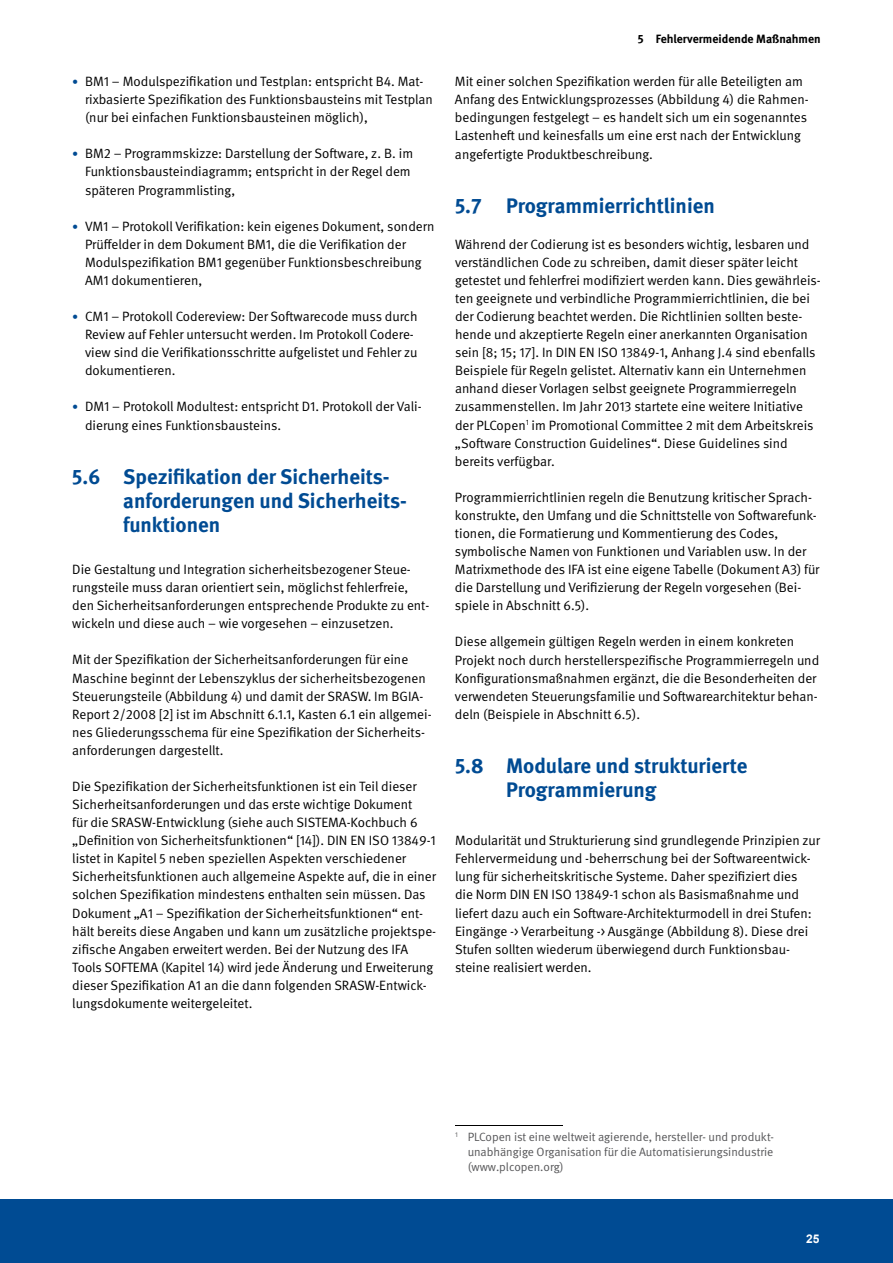
<style>
.page{position:relative;width:893px;height:1263px;background:#fff}
.page>*{position:absolute;margin:0;border:0;box-sizing:border-box;transform-origin:0 0}
.t1{font:700 21px/24px "DGUV Meta";color:#004b93}
.t2{font:13.5px/18.1px "DGUV Meta";color:#000}
.t3{font:12px/15px "DGUV Meta";color:#58585a;text-align:justify}
.t4{font:700 12px "DGUV Meta";color:#000}
.t5{font:700 12px "Arial";color:#fff}
.s1{font-size:12px;color:#004b93}
</style>
<div class="page">
<div style="left:0;top:1199px;width:893px;height:64px;background:#004b93"></div>
<hr style="left:455px;top:1125px;width:108px;height:1px;background:#000">
<p class="t2" style="left:85px;top:73px;width:349px;text-indent:-13px"><span class="s1">•</span> BM1 – Modulspezifikation und Testplan: entspricht B4. Mat&shy;rixbasierte Spezifikation des Funktionsbausteins mit Testplan (nur bei einfachen Funktionsbausteinen möglich),</p>
<p class="t2" style="left:85px;top:145px;width:330px;text-indent:-13px"><span class="s1">•</span> BM2 – Programmskizze: Darstellung der Software, z. B. im<br>Funktionsbausteindiagramm; entspricht in der Regel dem späteren Programmlisting,</p>
<p class="t2" style="left:85px;top:217px;width:351px;text-indent:-13px"><span class="s1">•</span> VM1 – Protokoll Verifikation: kein eigenes Dokument, sondern Prüffelder in dem Dokument BM1, die die Verifikation der Modulspezifikation BM1 gegenüber Funktionsbeschreibung AM1 dokumentieren,</p>
<p class="t2" style="left:85px;top:308px;width:334px;text-indent:-13px"><span class="s1">•</span> CM1 – Protokoll Codereview: Der Softwarecode muss durch Review auf Fehler untersucht werden. Im Protokoll Codere&shy;view sind die Verifikationsschritte aufgelistet und Fehler zu dokumentieren.</p>
<p class="t2" style="left:85px;top:398px;width:338px;text-indent:-13px"><span class="s1">•</span> DM1 – Protokoll Modultest: entspricht D1. Protokoll der Vali&shy;dierung eines Funktionsbausteins.</p>
<h1 class="t1" style="left:123px;top:465px;width:283px;text-indent:-51px">5.6 Spezifikation der Sicherheits&shy;anforderungen und Sicherheits&shy;funktionen</h1>
<p class="t2" style="left:72px;top:561px;width:358px">Die Gestaltung und Integration sicherheitsbezogener Steue&shy;rungsteile muss daran orientiert sein, möglichst fehlerfreie, den Sicherheitsanforderungen entsprechende Produkte zu ent&shy;wickeln und diese auch – wie vorgesehen – einzusetzen.</p>
<p class="t2" style="left:72px;top:651px;width:361px">Mit der Spezifikation der Sicherheitsanforderungen für eine Maschine beginnt der Lebenszyklus der sicherheitsbezogenen Steuerungsteile (Abbildung 4) und damit der SRASW. Im BGIA-Report 2/2008 [2] ist im Abschnitt 6.1.1, Kasten 6.1 ein allgemei&shy;nes Gliederungsschema für eine Spezifikation der Sicherheits&shy;anforderungen dargestellt.</p>
<p class="t2" style="left:72px;top:777px;width:365px">Die Spezifikation der Sicherheitsfunktionen ist ein Teil dieser Sicherheitsanforderungen und das erste wichtige Dokument<br>für die SRASW-Entwicklung (siehe auch SISTEMA-Kochbuch 6 „Definition von Sicherheitsfunktionen“ [14]). DIN EN ISO 13849-1 listet in Kapitel 5 neben speziellen Aspekten verschiedener Sicherheitsfunktionen auch allgemeine Aspekte auf, die in einer solchen Spezifikation mindestens enthalten sein müssen. Das Dokument „A1 – Spezifikation der Sicherheitsfunktionen“ ent&shy;hält bereits diese Angaben und kann um zusätzliche projektspe&shy;zifische Angaben erweitert werden. Bei der Nutzung des IFA Tools SOFTEMA (Kapitel 14) wird jede Änderung und Erweiterung dieser Spezifikation A1 an die dann folgenden SRASW-Entwick&shy;lungsdokumente weitergeleitet.</p>
<p class="t4" style="left:638px;top:32px;width:184px">5 Fehlervermeidende Maßnahmen</p>
<p class="t2" style="left:455px;top:73px;width:355px">Mit einer solchen Spezifikation werden für alle Beteiligten am Anfang des Entwicklungsprozesses (Abbildung 4) die Rahmen&shy;bedingungen festgelegt – es handelt sich um ein sogenanntes Lastenheft und keinesfalls um eine erst nach der Entwicklung angefertigte Produktbeschreibung.</p>
<h1 class="t1" style="left:455px;top:194px;width:261px">5.7 Programmierrichtlinien</h1>
<p class="t2" style="left:455px;top:235px;width:367px">Während der Codierung ist es besonders wichtig, lesbaren und verständlichen Code zu schreiben, damit dieser später leicht getestet und fehlerfrei modifiziert werden kann. Dies gewährleis&shy;ten geeignete und verbindliche Programmierrichtlinien, die bei der Codierung beachtet werden. Die Richtlinien sollten beste&shy;hende und akzeptierte Regeln einer anerkannten Organisation sein [8; 15; 17]. In DIN EN ISO 13849-1, Anhang J.4 sind ebenfalls Beispiele für Regeln gelistet. Alternativ kann ein Unternehmen anhand dieser Vorlagen selbst geeignete Programmierregeln zusammenstellen. Im Jahr 2013 startete eine weitere Initiative der PLCopen<sup>1</sup> im Promotional Committee 2 mit dem Arbeitskreis „Software Construction Guidelines“. Diese Guidelines sind bereits verfügbar.</p>
<p class="t2" style="left:455px;top:488px;width:366px">Programmierrichtlinien regeln die Benutzung kritischer Sprach&shy;konstrukte, den Umfang und die Schnittstelle von Softwarefunk&shy;tionen, die Formatierung und Kommentierung des Codes, symbolische Namen von Funktionen und Variablen usw. In der Matrixmethode des IFA ist eine eigene Tabelle (Dokument A3) für die Darstellung und Verifizierung der Regeln vorgesehen (Bei&shy;spiele in Abschnitt 6.5).</p>
<p class="t2" style="left:455px;top:633px;width:366px">Diese allgemein gültigen Regeln werden in einem konkreten Projekt noch durch herstellerspezifische Programmierregeln und Konfigurationsmaßnahmen ergänzt, die die Besonderheiten der verwendeten Steuerungsfamilie und Softwarearchitektur behan&shy;deln (Beispiele in Abschnitt 6.5).</p>
<h1 class="t1" style="left:506px;top:754px;width:243px;text-indent:-51px">5.8 Modulare und strukturierte<br>Programmierung</h1>
<p class="t2" style="left:455px;top:832px;width:366px">Modularität und Strukturierung sind grundlegende Prinzipien zur Fehlervermeidung und -beherrschung bei der Softwareentwick&shy;lung für sicherheitskritische Systeme. Daher spezifiziert dies<br>die Norm DIN EN ISO 13849-1 schon als Basismaßnahme und liefert dazu auch ein Software-Architekturmodell in drei Stufen:<br>Eingänge -&gt; Verarbeitung -&gt; Ausgänge (Abbildung 8). Diese drei Stufen sollten wiederum überwiegend durch Funktionsbau&shy;steine realisiert werden.</p>
<p class="t3" style="left:468px;top:1129px;width:307px;text-indent:-13px"><sup>1</sup> PLCopen ist eine weltweit agierende, hersteller- und produkt&shy;unabhängige Organisation für die Automatisierungsindustrie (www.plcopen.org)</p>
<p class="t5" style="left:806px;top:1230px;width:15px">25</p>
</div>
